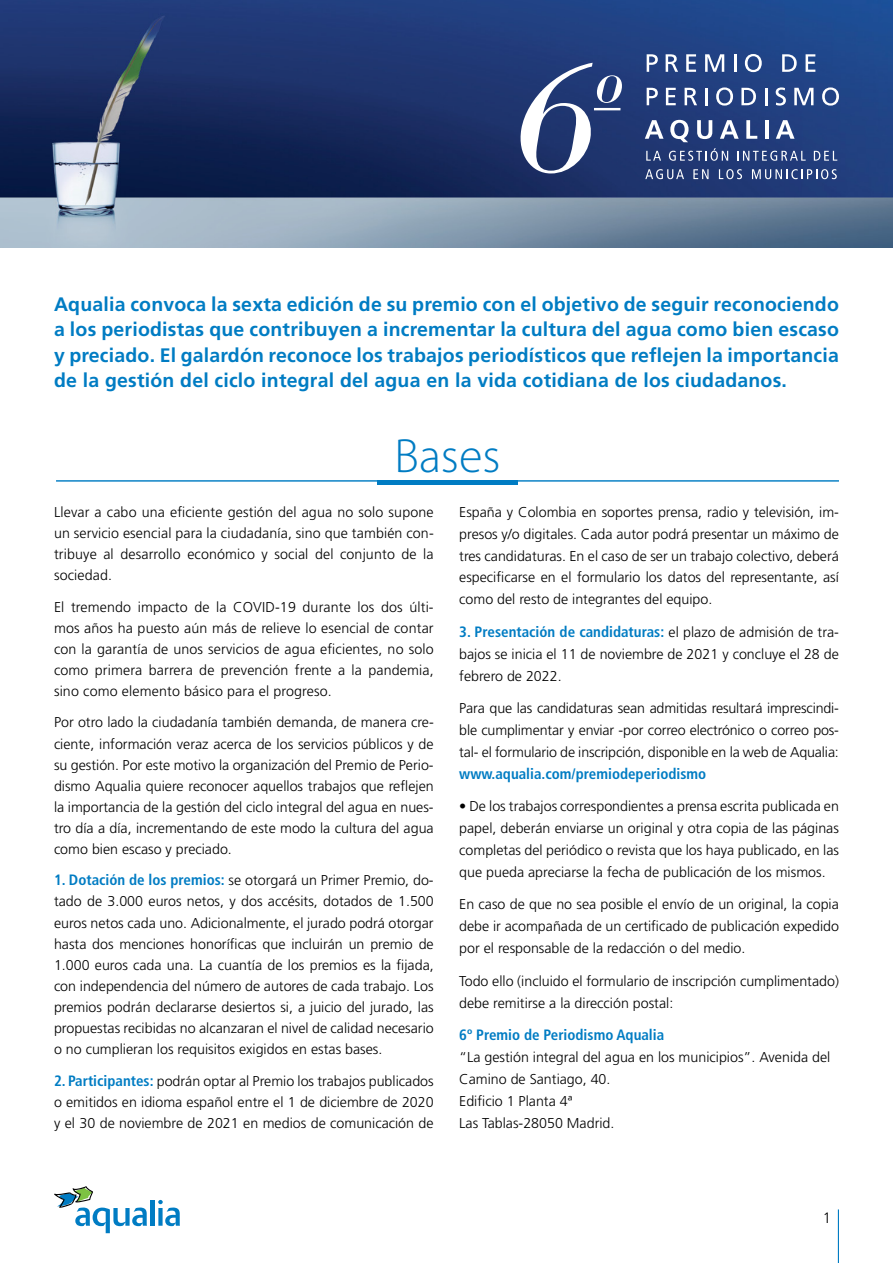
<style>
.page{position:relative;width:893px;height:1263px;background:#fff}
.page>*{position:absolute;margin:0;border:0;box-sizing:border-box;transform-origin:0 0}
.t1{font:300 48.3px "Myriad Pro";color:#007cc3}
.t2{font:700 19.5px/25.5px "Frutiger LT Std";letter-spacing:.01em;color:#007cc3;text-align:justify}
.t3{font:700 condensed 15px "Frutiger LT Std";color:#007cc3}
.t4{font:300 15px "Frutiger LT Std";color:#000}
.t5{font:300 14.25px/21px "Frutiger LT Std";color:#000;text-align:justify}
.s1{font-weight:700;font-stretch:condensed;font-size:15px;color:#007cc3}
.s2{font-weight:300;font-stretch:normal;font-size:14.25px;color:#000}
</style>
<div class="page">
<hr style="left:151px;top:1200px;width:4px;height:26px;background:#007cc3">
<svg style="left:158px;top:1200px;width:22px;height:26px"></svg>
<svg style="left:54px;top:1186px;width:93px;height:47px"></svg>
<hr style="left:838px;top:1209px;width:1px;height:54px;background:#007cc3">
<img style="left:0;top:0;width:893px;height:247px">
<svg style="left:647px;top:54px;width:11px;height:18px"></svg>
<svg style="left:666px;top:54px;width:12px;height:18px"></svg>
<svg style="left:686px;top:54px;width:10px;height:18px"></svg>
<svg style="left:705px;top:54px;width:19px;height:18px"></svg>
<svg style="left:734px;top:54px;width:2px;height:18px"></svg>
<svg style="left:745px;top:54px;width:17px;height:18px"></svg>
<svg style="left:782px;top:54px;width:15px;height:18px"></svg>
<svg style="left:806px;top:54px;width:9px;height:18px"></svg>
<svg style="left:647px;top:88px;width:11px;height:17px"></svg>
<svg style="left:666px;top:88px;width:10px;height:17px"></svg>
<svg style="left:685px;top:88px;width:12px;height:17px"></svg>
<hr style="left:705px;top:88px;width:3px;height:17px;background:#fff">
<svg style="left:716px;top:87px;width:17px;height:19px"></svg>
<svg style="left:741px;top:88px;width:15px;height:17px"></svg>
<svg style="left:765px;top:88px;width:2px;height:17px"></svg>
<svg style="left:776px;top:87px;width:10px;height:19px"></svg>
<svg style="left:794px;top:88px;width:19px;height:17px"></svg>
<svg style="left:822px;top:87px;width:17px;height:19px"></svg>
<svg style="left:645px;top:120px;width:18px;height:19px"></svg>
<svg style="left:670px;top:120px;width:19px;height:22px"></svg>
<svg style="left:697px;top:120px;width:15px;height:19px"></svg>
<svg style="left:720px;top:120px;width:19px;height:19px"></svg>
<svg style="left:746px;top:120px;width:11px;height:19px"></svg>
<hr style="left:765px;top:120px;width:3px;height:19px;background:#fff">
<svg style="left:776px;top:120px;width:18px;height:19px"></svg>
<svg style="left:646px;top:151px;width:15px;height:10px"></svg>
<svg style="left:669px;top:148px;width:59px;height:13px"></svg>
<svg style="left:737px;top:151px;width:69px;height:10px"></svg>
<svg style="left:814px;top:151px;width:23px;height:10px"></svg>
<svg style="left:645px;top:169px;width:39px;height:10px"></svg>
<svg style="left:693px;top:169px;width:15px;height:10px"></svg>
<svg style="left:719px;top:169px;width:23px;height:10px"></svg>
<svg style="left:752px;top:169px;width:85px;height:10px"></svg>
<svg style="left:517px;top:63px;width:105px;height:110px"></svg>
<hr style="left:56px;top:480px;width:783px;height:2px;background:#007cc3">
<hr style="left:377px;top:481px;width:141px;height:4px;background:#007cc3">
<p class="t2" style="left:54px;top:291px;width:786px">Aqualia convoca la sexta edición de su premio con el objetivo de seguir reconociendo a los periodistas que contribuyen a incrementar la cultura del agua como bien escaso y preciado. El galardón reconoce los trabajos periodísticos que reflejen la importancia de la gestión del ciclo integral del agua en la vida cotidiana de los ciudadanos.</p>
<h1 class="t1" style="left:395px;top:429px;width:107px">Bases</h1>
<p class="t5" style="left:54px;top:501px;width:381px">Llevar a cabo una eficiente gestión del agua no solo supone un servicio esencial para la ciudadanía, sino que también con&shy;tribuye al desarrollo económico y social del conjunto de la sociedad.</p>
<p class="t5" style="left:54px;top:596px;width:381px">El tremendo impacto de la COVID-19 durante los dos últi&shy;mos años ha puesto aún más de relieve lo esencial de contar con la garantía de unos servicios de agua eficientes, no solo como primera barrera de prevención frente a la pandemia, sino como elemento básico para el progreso.</p>
<p class="t5" style="left:54px;top:712px;width:381px">Por otro lado la ciudadanía también demanda, de manera cre&shy;ciente, información veraz acerca de los servicios públicos y de su gestión. Por este motivo la organización del Premio de Perio&shy;dismo Aqualia quiere reconocer aquellos trabajos que reflejen la importancia de la gestión del ciclo integral del agua en nues&shy;tro día a día, incrementando de este modo la cultura del agua como bien escaso y preciado.</p>
<p class="t5" style="left:54px;top:870px;width:381px"><span class="s1">1. Dotación de los premios:</span> se otorgará un Primer Premio, do&shy;tado de 3.000 euros netos, y dos accésits, dotados de 1.500 euros netos cada uno. Adicionalmente, el jurado podrá otorgar hasta dos menciones honoríficas que incluirán un premio de 1.000 euros cada una. La cuantía de los premios es la fijada, con independencia del número de autores de cada trabajo. Los premios podrán declararse desiertos si, a juicio del jurado, las propuestas recibidas no alcanzaran el nivel de calidad necesario o no cumplieran los requisitos exigidos en estas bases.</p>
<p class="t5" style="left:54px;top:1070px;width:381px"><span class="s1">2. Participantes:</span> podrán optar al Premio los trabajos publicados o emitidos en idioma español entre el 1 de diciembre de 2020 y el 30 de noviembre de 2021 en medios de comunicación de</p>
<p class="t5" style="left:459px;top:501px;width:381px;line-height:21.9px">España y Colombia en soportes prensa, radio y televisión, im&shy;presos y/o digitales. Cada autor podrá presentar un máximo de tres candidaturas. En el caso de ser un trabajo colectivo, deberá especificarse en el formulario los datos del representante, así como del resto de integrantes del equipo.</p>
<p class="t3" style="left:459px;top:623px;width:381px">3. Presentación de candidaturas: <span class="s2">el plazo de admisión de tra-</span></p>
<p class="t5" style="left:459px;top:643px;width:381px;line-height:21.9px">bajos se inicia el 11 de noviembre de 2021 y concluye el 28 de febrero de 2022.</p>
<p class="t5" style="left:459px;top:697px;width:381px;line-height:21.9px">Para que las candidaturas sean admitidas resultará imprescindi&shy;ble cumplimentar y enviar -por correo electrónico o correo pos&shy;tal- el formulario de inscripción, disponible en la web de Aqualia:</p>
<p class="t3" style="left:459px;top:765px;width:248px">www.aqualia.com/premiodeperiodismo</p>
<p class="t5" style="left:459px;top:795px;width:381px;line-height:21.9px">• De los trabajos correspondientes a prensa escrita publicada en papel, deberán enviarse un original y otra copia de las páginas completas del periódico o revista que los haya publicado, en las que pueda apreciarse la fecha de publicación de los mismos.</p>
<p class="t5" style="left:459px;top:894px;width:381px;line-height:21.9px">En caso de que no sea posible el envío de un original, la copia debe ir acompañada de un certificado de publicación expedido por el responsable de la redacción o del medio.</p>
<p class="t5" style="left:459px;top:970px;width:381px;line-height:21.9px">Todo ello (incluido el formulario de inscripción cumplimentado) debe remitirse a la dirección postal:</p>
<p class="t3" style="left:459px;top:1026px;width:207px">6º Premio de Periodismo Aqualia</p>
<p class="t5" style="left:459px;top:1046px;width:373px;line-height:21.9px;text-align:left">“La gestión integral del agua en los municipios”. Avenida del<br>Camino de Santiago, 40.<br>Edificio 1 Planta 4ª<br>Las Tablas-28050 Madrid.</p>
<p class="t4" style="left:823px;top:1209px;width:10px">1</p>
</div>
